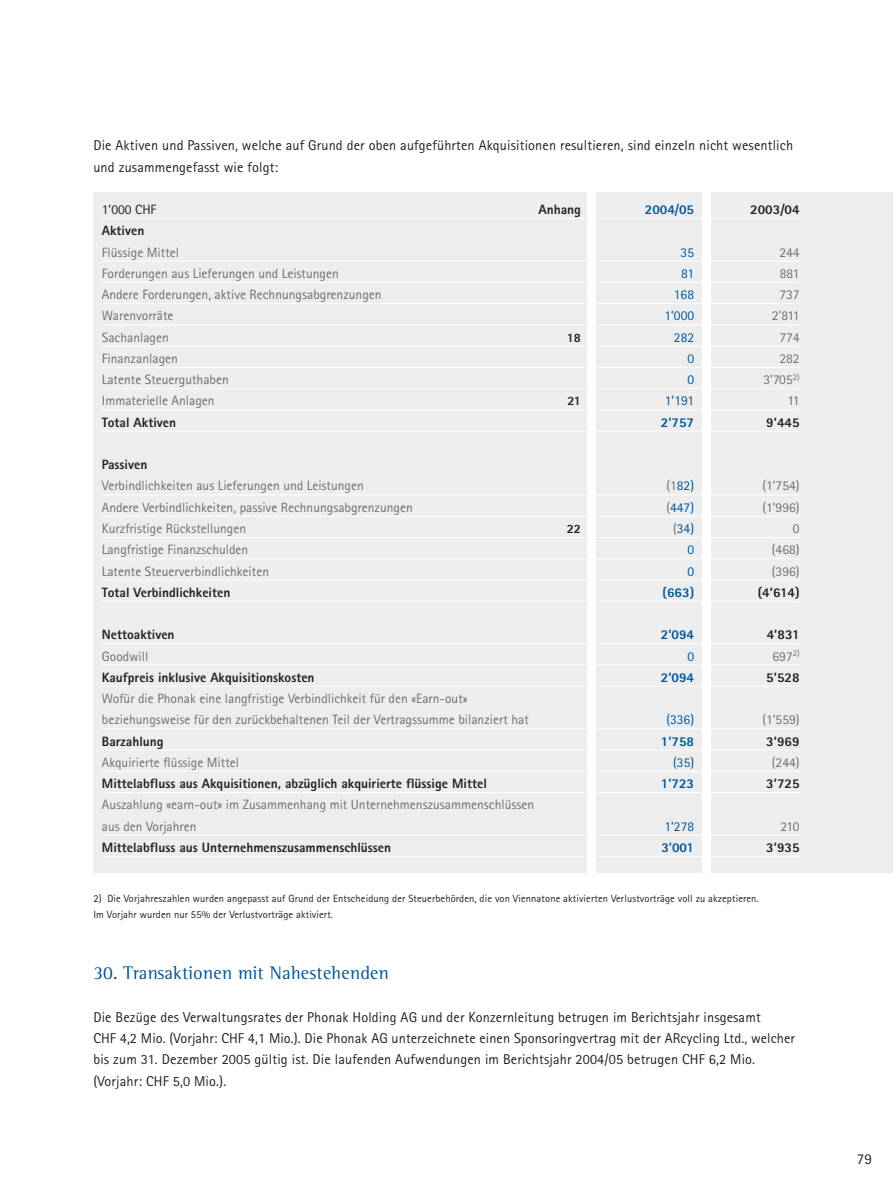
<style>
.page{position:relative;width:893px;height:1191px;background:#fff}
.page>*{position:absolute;margin:0;border:0;box-sizing:border-box;transform-origin:0 0}
.t1{font:18.75px "Rotis Semi Serif";letter-spacing:.01em;color:#005596}
.t2{font:15px "Rotis Sans Serif";color:#231f20}
.t3{font:14.25px/21.3px "Rotis Sans Serif";letter-spacing:.01em;color:#231f20}
.t4{font:13.5px/21.3px "Rotis Sans Serif";color:#6c6e70}
.t5{font:800 13.5px "Rotis Sans Serif";color:#231f20}
.t6{font:13.5px "Rotis Sans Serif";color:#005596}
.t7{font:800 13.5px "Rotis Sans Serif";color:#005596}
.t8{font:13.5px "Rotis Sans Serif";color:#231f20}
.t9{font:800 12.75px "Rotis Sans Serif";color:#231f20}
.t10{font:10.5px/16.5px "Rotis Sans Serif";letter-spacing:.01em;color:#231f20}
.s1{color:#6c6e70}
</style>
<div class="page">
<div style="left:93px;top:193px;width:799px;height:680px;background:#ededee"></div>
<hr style="left:102px;top:218px;width:697px;height:1px;background:#fff">
<hr style="left:102px;top:261px;width:697px;height:1px;background:#fff">
<hr style="left:102px;top:282px;width:697px;height:1px;background:#fff">
<hr style="left:102px;top:303px;width:697px;height:1px;background:#fff">
<hr style="left:102px;top:325px;width:697px;height:1px;background:#fff">
<hr style="left:102px;top:346px;width:697px;height:1px;background:#fff">
<hr style="left:102px;top:367px;width:697px;height:1px;background:#fff">
<hr style="left:102px;top:388px;width:697px;height:1px;background:#fff">
<hr style="left:102px;top:410px;width:697px;height:1px;background:#fff">
<hr style="left:102px;top:431px;width:697px;height:1px;background:#fff">
<hr style="left:102px;top:495px;width:697px;height:1px;background:#fff">
<hr style="left:102px;top:516px;width:697px;height:1px;background:#fff">
<hr style="left:102px;top:537px;width:697px;height:1px;background:#fff">
<hr style="left:102px;top:558px;width:697px;height:1px;background:#fff">
<hr style="left:102px;top:580px;width:697px;height:1px;background:#fff">
<hr style="left:102px;top:601px;width:697px;height:1px;background:#fff">
<hr style="left:102px;top:644px;width:697px;height:1px;background:#fff">
<hr style="left:102px;top:665px;width:697px;height:1px;background:#fff">
<hr style="left:102px;top:686px;width:697px;height:1px;background:#fff">
<hr style="left:102px;top:729px;width:697px;height:1px;background:#fff">
<hr style="left:102px;top:750px;width:697px;height:1px;background:#fff">
<hr style="left:102px;top:771px;width:697px;height:1px;background:#fff">
<hr style="left:102px;top:792px;width:697px;height:1px;background:#fff">
<hr style="left:102px;top:835px;width:697px;height:1px;background:#fff">
<hr style="left:102px;top:856px;width:697px;height:1px;background:#fff">
<div style="left:587px;top:186px;width:8px;height:691px;background:#fff"></div>
<div style="left:701px;top:186px;width:9px;height:689px;background:#fff"></div>
<p class="t3" style="left:93px;top:136px;width:701px">Die Aktiven und Passiven, welche auf Grund der oben aufgeführten Akquisitionen resultieren, sind einzeln nicht wesentlich und zusammengefasst wie folgt:</p>
<p class="t8" style="left:102px;top:205px;width:56px">1’000 CHF</p>
<p class="t5" style="left:102px;top:226px;width:44px">Aktiven</p>
<p class="t4" style="left:102px;top:243px;width:281px">Flüssige Mittel<br>Forderungen aus Lieferungen und Leistungen<br>Andere Forderungen, aktive Rechnungsabgrenzungen<br>Warenvorräte<br>Sachanlagen<br>Finanzanlagen<br>Latente Steuerguthaben<br>Immaterielle Anlagen</p>
<p class="t5" style="left:102px;top:417px;width:76px">Total Aktiven</p>
<p class="t5" style="left:102px;top:460px;width:47px">Passiven</p>
<p class="t4" style="left:102px;top:477px;width:312px">Verbindlichkeiten aus Lieferungen und Leistungen<br>Andere Verbindlichkeiten, passive Rechnungsabgrenzungen Kurzfristige Rückstellungen<br>Langfristige Finanzschulden<br>Latente Steuerverbindlichkeiten</p>
<p class="t5" style="left:102px;top:587px;width:130px">Total Verbindlichkeiten</p>
<p class="t5" style="left:102px;top:630px;width:74px">Nettoaktiven</p>
<p class="t4" style="left:102px;top:647px;width:48px">Goodwill</p>
<p class="t5" style="left:102px;top:672px;width:214px">Kaufpreis inklusive Akquisitionskosten</p>
<p class="t4" style="left:102px;top:689px;width:428px">Wofür die Phonak eine langfristige Verbindlichkeit für den «Earn-out» beziehungsweise für den zurückbehaltenen Teil der Vertragssumme bilanziert hat</p>
<p class="t5" style="left:102px;top:736px;width:63px">Barzahlung</p>
<p class="t4" style="left:102px;top:753px;width:139px">Akquirierte flüssige Mittel</p>
<p class="t5" style="left:102px;top:779px;width:386px">Mittelabfluss aus Akquisitionen, abzüglich akquirierte flüssige Mittel</p>
<p class="t4" style="left:102px;top:795px;width:434px">Auszahlung «earn-out» im Zusammenhang mit Unternehmenszusammenschlüssen aus den Vorjahren</p>
<p class="t5" style="left:102px;top:843px;width:291px">Mittelabfluss aus Unternehmenszusammenschlüssen</p>
<p class="t5" style="left:538px;top:205px;width:44px">Anhang</p>
<p class="t9" style="left:567px;top:333px;width:16px">18</p>
<p class="t9" style="left:567px;top:397px;width:15px">21</p>
<p class="t9" style="left:567px;top:524px;width:16px">22</p>
<p class="t7" style="left:645px;top:205px;width:51px">2004/05</p>
<p class="t5" style="left:750px;top:205px;width:51px">2003/04</p>
<p class="t6" style="left:680px;top:247px;width:15px">35</p>
<p class="t4" style="left:779px;top:243px;width:22px">244</p>
<p class="t6" style="left:681px;top:269px;width:15px">81</p>
<p class="t4" style="left:779px;top:264px;width:21px">881</p>
<p class="t6" style="left:674px;top:290px;width:22px">168</p>
<p class="t4" style="left:779px;top:285px;width:22px">737</p>
<p class="t6" style="left:664px;top:311px;width:31px">1’000</p>
<p class="t4" style="left:771px;top:307px;width:29px">2’811</p>
<p class="t6" style="left:674px;top:332px;width:22px">282</p>
<p class="t4" style="left:779px;top:328px;width:22px">774</p>
<p class="t6" style="left:687px;top:354px;width:8px">0</p>
<p class="t4" style="left:779px;top:349px;width:22px">282</p>
<p class="t6" style="left:687px;top:375px;width:8px">0</p>
<p class="t4" style="left:763px;top:370px;width:38px">3’705<sup>2)</sup></p>
<p class="t6" style="left:665px;top:396px;width:31px">1’191</p>
<p class="t4" style="left:787px;top:392px;width:14px">11</p>
<p class="t7" style="left:661px;top:417px;width:35px">2’757</p>
<p class="t5" style="left:766px;top:417px;width:35px">9’445</p>
<p class="t6" style="left:666px;top:481px;width:29px"><span class="s1">(1</span>82)</p>
<p class="t4" style="left:762px;top:477px;width:39px">(1’754)</p>
<p class="t6" style="left:666px;top:502px;width:29px"><span class="s1">(</span>447)</p>
<p class="t4" style="left:762px;top:498px;width:39px">(1’996)</p>
<p class="t6" style="left:673px;top:524px;width:23px"><span class="s1">(</span>34)</p>
<p class="t4" style="left:792px;top:519px;width:8px">0</p>
<p class="t6" style="left:687px;top:545px;width:8px">0</p>
<p class="t4" style="left:771px;top:540px;width:29px">(468)</p>
<p class="t6" style="left:687px;top:566px;width:8px">0</p>
<p class="t4" style="left:771px;top:562px;width:29px">(396)</p>
<p class="t7" style="left:662px;top:587px;width:33px">(663)</p>
<p class="t5" style="left:757px;top:587px;width:43px">(4’614)</p>
<p class="t7" style="left:661px;top:630px;width:35px">2’094</p>
<p class="t5" style="left:766px;top:630px;width:34px">4’831</p>
<p class="t6" style="left:687px;top:651px;width:8px">0</p>
<p class="t4" style="left:772px;top:647px;width:29px">697<sup>2)</sup></p>
<p class="t7" style="left:661px;top:672px;width:35px">2’094</p>
<p class="t5" style="left:766px;top:672px;width:35px">5’528</p>
<p class="t6" style="left:666px;top:715px;width:29px">(336)</p>
<p class="t4" style="left:762px;top:710px;width:39px">(1’559)</p>
<p class="t7" style="left:661px;top:736px;width:35px">1’758</p>
<p class="t5" style="left:766px;top:736px;width:35px">3’969</p>
<p class="t6" style="left:673px;top:758px;width:23px">(35)</p>
<p class="t4" style="left:771px;top:753px;width:29px">(244)</p>
<p class="t7" style="left:661px;top:779px;width:35px">1’723</p>
<p class="t5" style="left:766px;top:779px;width:35px">3’725</p>
<p class="t6" style="left:664px;top:821px;width:31px">1’278</p>
<p class="t4" style="left:780px;top:817px;width:21px">210</p>
<p class="t7" style="left:661px;top:843px;width:34px">3’001</p>
<p class="t5" style="left:766px;top:843px;width:35px">3’935</p>
<p class="t10" style="left:93px;top:891px;width:667px">2) Die Vorjahreszahlen wurden angepasst auf Grund der Entscheidung der Steuerbehörden, die von Viennatone aktivierten Verlustvorträge voll zu akzeptieren.<br>Im Vorjahr wurden nur 55% der Verlustvorträge aktiviert.</p>
<h1 class="t1" style="left:93px;top:966px;width:297px">30. Transaktionen mit Nahestehenden</h1>
<p class="t3" style="left:93px;top:1008px;width:703px">Die Bezüge des Verwaltungsrates der Phonak Holding AG und der Konzernleitung betrugen im Berichtsjahr insgesamt<br>CHF 4,2 Mio. (Vorjahr: CHF 4,1 Mio.). Die Phonak AG unterzeichnete einen Sponsoringvertrag mit der ARcycling Ltd., welcher bis zum 31. Dezember 2005 gültig ist. Die laufenden Aufwendungen im Berichtsjahr 2004/05 betrugen CHF 6,2 Mio. (Vorjahr: CHF 5,0 Mio.).</p>
<p class="t2" style="left:856px;top:1154px;width:17px">79</p>
</div>
